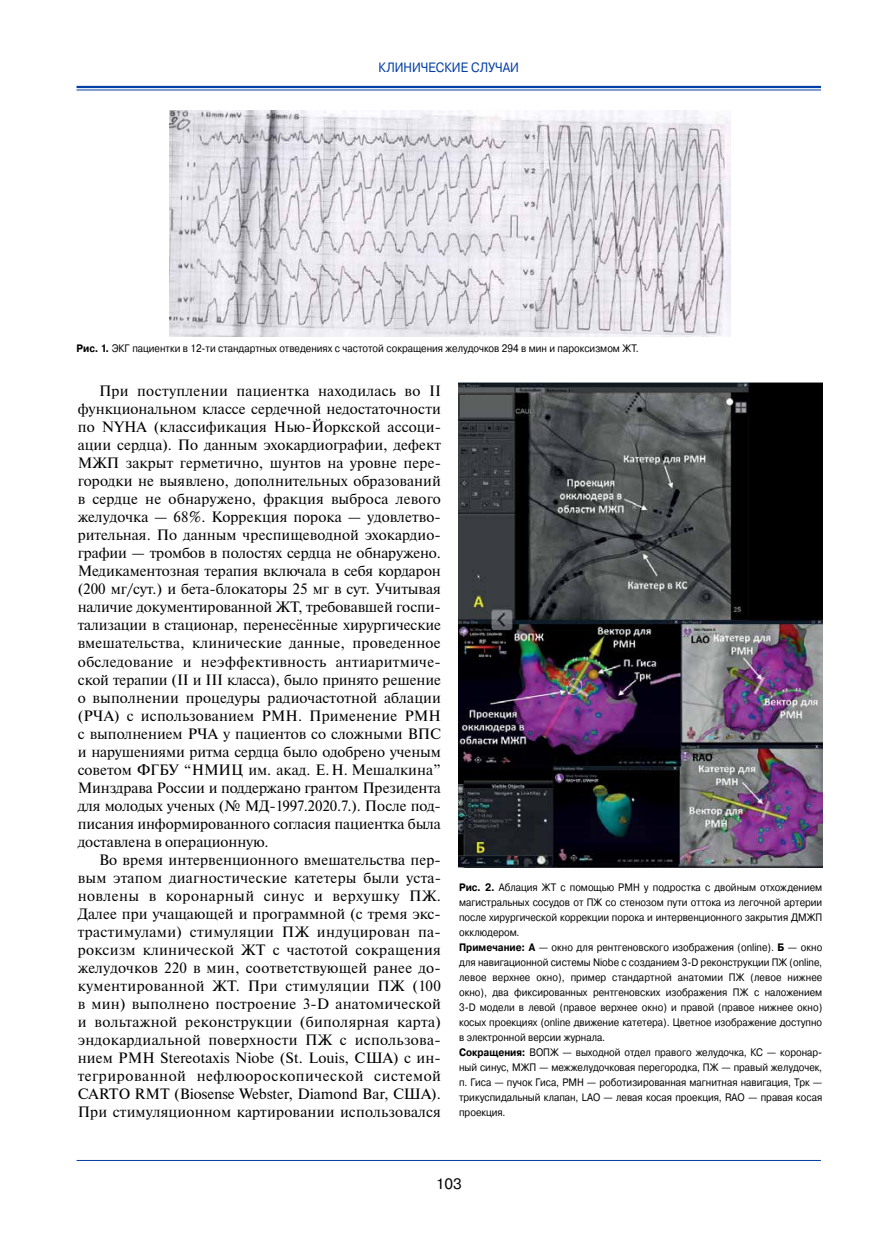
<style>
.page{position:relative;width:872px;height:1234px;background:#fff}
.page>*{position:absolute;margin:0;border:0;box-sizing:border-box;transform-origin:0 0}
.t1{font:15px/18px "Newton";color:#000;text-align:justify}
.t2{font:15px "Pragmatica";color:#000}
.t3{font:13.5px "Pragmatica";color:#003da6;scale:.89 1}
.t4{font:10.8px/15px "Pragmatica";color:#000;scale:.89 1}
.s1{font-weight:700}
</style>
<div class="page">
<svg style="left:77px;top:88px;width:744px;height:2px"></svg>
<hr style="left:77px;top:86px;width:744px;height:2px;background:#003da6">
<hr style="left:77px;top:90px;width:744px;height:1px;background:#003da6">
<hr style="left:77px;top:1159px;width:744px;height:1px;background:#003da6">
<img style="left:170px;top:111px;width:560px;height:226px">
<img style="left:459px;top:382px;width:363px;height:485px">
<p class="t3" style="left:378px;top:57px;width:159px">КЛИНИЧЕСКИЕ СЛУЧАИ</p>
<p class="t4" style="left:77px;top:340px;width:633px"><span class="s1">Рис. 1.</span> ЭКГ пациентки в 12-ти стандартных отведениях с частотой сокращения желудочков 294 в мин и пароксизмом ЖТ.</p>
<p class="t1" style="left:78px;top:382px;width:365px;text-indent:21px">При поступлении пациентка находилась во II функциональном классе сердечной недостаточности по NYHA (классификация Нью-Йоркской ассоци&shy;ации сердца). По данным эхокардиографии, дефект МЖП закрыт герметично, шунтов на уровне пере&shy;городки не выявлено, дополнительных образований в сердце не обнаружено, фракция выброса левого желудочка — 68%. Коррекция порока — удовлетво&shy;рительная. По данным чреспищеводной эхокардио&shy;графии — тромбов в полостях сердца не обнаружено.<br>Медикаментозная терапия включала в себя кордарон (200 мг/сут.) и бета-блокаторы 25 мг в сут. Учитывая наличие документированной ЖТ, требовавшей госпи&shy;тализации в стационар, перенесённые хирургические вмешательства, клинические данные, проведенное обследование и неэффективность антиаритмиче&shy;ской терапии (II и III класса), было принято решение о выполнении процедуры радиочастотной аблации (РЧА) с использованием РМН. Применение РМН с выполнением РЧА у пациентов со сложными ВПС и нарушениями ритма сердца было одобрено ученым советом ФГБУ “НМИЦ им. акад. Е.Н. Мешалкина” Минздрава России и поддержано грантом Президента для молодых ученых (№ МД-1997.2020.7.). После под&shy;писания информированного согласия пациентка была доставлена в операционную.</p>
<p class="t1" style="left:78px;top:850px;width:365px;text-indent:21px">Во время интервенционного вмешательства пер&shy;вым этапом диагностические катетеры были уста&shy;новлены в коронарный синус и верхушку ПЖ.<br>Далее при учащающей и программной (с тремя экс&shy;трастимулами) стимуляции ПЖ индуцирован па&shy;роксизм клинической ЖТ с частотой сокращения желудочков 220 в мин, соответствующей ранее до&shy;кументированной ЖТ. При стимуляции ПЖ (100 в мин) выполнено построение 3-D анатомической и вольтажной реконструкции (биполярная карта) эндокардиальной поверхности ПЖ с использова&shy;нием РМН Stereotaxis Niobe (St. Louis, США) с ин&shy;тегрированной нефлюороскопической системой CARTO RMT (Biosense Webster, Diamond Bar, США).<br>При стимуляционном картировании использовался</p>
<p class="t4" style="left:459px;top:879px;width:410px"><span class="s1">Рис. 2.</span> Аблация ЖТ с помощью РМН у подростка с двойным отхождением магистральных сосудов от ПЖ со стенозом пути оттока из легочной артерии после хирургической коррекции порока и интервенционного закрытия ДМЖП окклюдером.<br><span class="s1">Примечание: А</span> — окно для рентгеновского изображения (online). <span class="s1">Б</span> — окно для навигационной системы Niobe с созданием 3-D реконструкции ПЖ (online, левое верхнее окно), пример стандартной анатомии ПЖ (левое нижнее окно), два фиксированных рентгеновских изображения ПЖ с наложением 3-D модели в левой (правое верхнее окно) и правой (правое нижнее окно) косых проекциях (online движение катетера). Цветное изображение доступно в электронной версии журнала.<br><span class="s1">Сокращения:</span> ВОПЖ — выходной отдел правого желудочка, КС — коронар&shy;ный синус, МЖП — межжелудочковая перегородка, ПЖ — правый желудочек, п. Гиса — пучок Гиса, РМН — роботизированная магнитная навигация, Трк — трикуспидальный клапан, LAO — левая косая проекция, RAO — правая косая проекция.</p>
<p class="t2" style="left:436px;top:1172px;width:28px">103</p>
</div>
